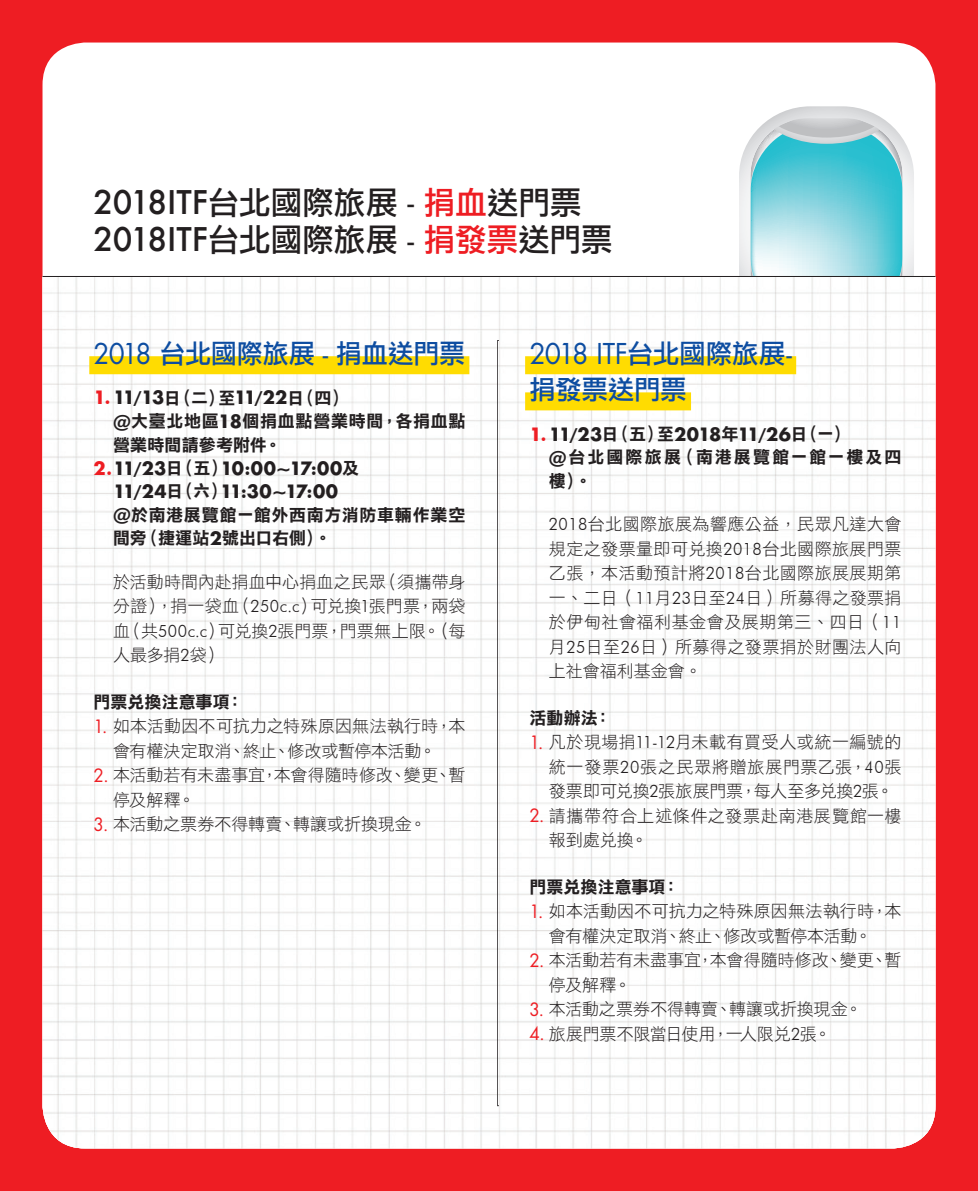
<style>
.page{position:relative;width:978px;height:1191px;background:#ee1d23}
.page>*{position:absolute;margin:0;border:0;box-sizing:border-box;transform-origin:0 0}
.資訊標{font:31.95px "DF Li Hei Std W5";letter-spacing:-.01em;color:#231f20}
.題目{font:27.9px "Futura";letter-spacing:-.03em;color:#0d4da1;scale:.95 1}
.題目-2{font:26.55px "DF Li Hei Std W5";letter-spacing:-.01em;color:#0d4da1}
.地點第一行{font:700 17.85px "Futura";letter-spacing:-.045em;color:#231f20}
.地點第一行-2{font:700 17.85px "Futura";letter-spacing:-.02em;color:#231f20}
.資訊標-2{font:16.95px/24.5px "DF Li Hei Std W3";letter-spacing:.01em;color:#231f20;text-align:justify}
.地點第一行-3{font:16.95px/23.4px "DF Li Hei Std W7";letter-spacing:.04em;color:#231f20}
.資訊標-3{font:16.95px/24.5px "DF Li Hei Std W3";letter-spacing:.03em;color:#231f20}
.資訊標-4{font:16.95px "DF Li Hei Std W7";letter-spacing:-.005em;color:#231f20}
.地點第一行-4{font:16.95px/23.4px "DF Li Hei Std W7";letter-spacing:.115em;color:#231f20}
.資訊標-5{font:16.95px "DF Li Hei Std W3";letter-spacing:-.015em;color:#231f20}
.s1{font-family:"Futura";font-weight:500}
.s2{font-family:"Futura";font-size:33.45px}
.s3{color:#ee1d23}
.s4{font-family:"Futura";font-size:27.9px}
.s5{font-family:"Futura";font-weight:700;font-size:17.85px;color:#ee1d23}
.s6{font-family:"Futura BT";font-weight:700;font-size:17.85px;color:#ee1d23}
.s7{font-family:"Futura";font-weight:700;font-size:17.85px}
.s8{font-family:"Futura BT";font-weight:700;font-size:17.85px}
.s9{font-family:"Futura BT";color:#ee1d23}
.s10{font-family:"Futura BT"}
.s11{font-family:"DF Li Hei Std W7";font-weight:400;font-size:16.95px}
.s12{font-family:"Futura BT";font-weight:300}
.s13{font-family:"Futura";font-size:17.85px;color:#ee1d23}
.s14{font-family:"DF Li Hei Std W5";font-size:26.55px}
</style>
<div class="page">
<div style="left:43px;top:43px;width:892px;height:1105px;background:#fff;border-radius:43px"></div>
<svg style="left:739px;top:106px;width:175px;height:170px;background:#9ad7e0"></svg>
<img style="left:43px;top:277px;width:892px;height:871px">
<hr style="left:43px;top:276px;width:892px;height:1px;background:#231f20">
<div style="left:89px;top:356px;width:380px;height:18px;background:#ffdc01"></div>
<div style="left:525px;top:356px;width:271px;height:18px;background:#ffdc01"></div>
<div style="left:525px;top:392px;width:166px;height:18px;background:#ffdc01"></div>
<svg style="left:497px;top:340px;width:1px;height:766px"></svg>
<p class="資訊標" style="left:94px;top:185px;width:490px"><span class="s1">2018ITF</span>台北國際旅展 <span class="s2">-</span> <span class="s3">捐血</span>送門票</p>
<p class="資訊標" style="left:94px;top:222px;width:521px"><span class="s1">2018ITF</span>台北國際旅展 <span class="s2">-</span> <span class="s3">捐發票</span>送門票</p>
<p class="題目-2" style="left:94px;top:339px;width:373px"><span class="s4">2018</span> 台北國際旅展 <span class="s4">-</span> 捐血送門票</p>
<p class="地點第一行-3" style="left:94px;top:386px;width:254px"><span class="s5">1</span><span class="s6">.</span> <span class="s7">11</span><span class="s8">/</span><span class="s7">13</span>日（二）至<span class="s7">11</span><span class="s8">/</span><span class="s7">22</span>日（四）</p>
<p class="地點第一行-3" style="left:113px;top:409px;width:354px"><span class="s8">@</span>大臺北地區<span class="s7">18</span>個捐血點營業時間，各捐血點營業時間請參考附件。</p>
<p class="地點第一行-2" style="left:94px;top:455px;width:267px"><span class="s3">2</span><span class="s9">.</span> 11<span class="s10">/</span>23<span class="s11">日（五）</span>10<span class="s10">:</span>00<span class="s10">~</span>17<span class="s10">:</span>00<span class="s11">及</span></p>
<p class="地點第一行" style="left:113px;top:479px;width:227px">11<span class="s10">/</span>24<span class="s11">日（六）</span>11<span class="s10">:</span>30<span class="s10">~</span>17<span class="s10">:</span>00</p>
<p class="地點第一行-3" style="left:113px;top:503px;width:354px"><span class="s8">@</span>於南港展覽館一館外西南方消防車輛作業空間旁（捷運站<span class="s7">2</span>號出口右側）。</p>
<p class="資訊標-2" style="left:113px;top:569px;width:354px">於活動時間內赴捐血中心捐血之民眾（須攜帶身分證），捐一袋血（<span class="s12">250c.c</span>）可兌換<span class="s12">1</span>張門票，兩袋血（共<span class="s12">500c.c</span>）可兌換<span class="s12">2</span>張門票，門票無上限。（每人最多捐<span class="s12">2</span>袋）</p>
<p class="資訊標-4" style="left:94px;top:692px;width:151px">門票兌換注意事項：</p>
<p class="資訊標-2" style="left:94px;top:714px;width:374px;text-align:center"><span class="s13">1.</span> 如本活動因不可抗力之特殊原因無法執行時，本會有權決定取消、終止、修改或暫停本活動。</p>
<p class="資訊標-2" style="left:113px;top:762px;width:354px;text-indent:-19px"><span class="s13">2.</span> 本活動若有未盡事宜，本會得隨時修改、變更、暫停及解釋。</p>
<p class="資訊標-2" style="left:94px;top:811px;width:334px"><span class="s13">3.</span> 本活動之票券不得轉賣、轉讓或折換現金。</p>
<p class="題目" style="left:529px;top:334px;width:278px">2018 ITF<span class="s14">台北國際旅展</span>-</p>
<p class="題目-2" style="left:529px;top:375px;width:159px">捐發票送門票</p>
<p class="地點第一行" style="left:529px;top:421px;width:320px"><span class="s3">1</span><span class="s9">.</span> 11<span class="s10">/</span>23<span class="s11">日（五）至</span>2018<span class="s11">年</span>11<span class="s10">/</span>26<span class="s11">日（一）</span></p>
<p class="地點第一行-4" style="left:549px;top:445px;width:354px"><span class="s8">@</span>台北國際旅展（南港展覽館一館一樓及四樓）。</p>
<p class="資訊標-2" style="left:549px;top:512px;width:354px"><span class="s12">2018</span>台北國際旅展為響應公益，民眾凡達大會規定之發票量即可兌換<span class="s12">2018</span>台北國際旅展門票乙張，本活動預計將<span class="s12">2018</span>台北國際旅展展期第一、二日（<span class="s12">11</span>月<span class="s12">23</span>日至<span class="s12">24</span>日）所募得之發票捐於伊甸社會福利基金會及展期第三、四日（<span class="s12">11</span>月<span class="s12">25</span>日至<span class="s12">26</span>日）所募得之發票捐於財團法人向上社會福利基金會。</p>
<p class="資訊標-4" style="left:529px;top:708px;width:84px">活動辦法：</p>
<p class="資訊標-2" style="left:549px;top:730px;width:354px;text-indent:-20px"><span class="s13">1.</span> 凡於現場捐<span class="s12">11-12</span>月未載有買受人或統一編號的統一發票<span class="s12">20</span>張之民眾將贈旅展門票乙張，<span class="s12">40</span>張發票即可兌換<span class="s12">2</span>張旅展門票，每人至多兌換<span class="s12">2</span>張。</p>
<p class="資訊標-3" style="left:549px;top:803px;width:354px;text-indent:-20px"><span class="s13">2.</span> 請攜帶符合上述條件之發票赴南港展覽館一樓報到處兌換。</p>
<p class="資訊標-4" style="left:529px;top:877px;width:151px">門票兌換注意事項：</p>
<p class="資訊標-2" style="left:529px;top:899px;width:374px;text-align:center"><span class="s13">1.</span> 如本活動因不可抗力之特殊原因無法執行時，本會有權決定取消、終止、修改或暫停本活動。</p>
<p class="資訊標-2" style="left:549px;top:947px;width:354px;text-indent:-20px"><span class="s13">2.</span> 本活動若有未盡事宜，本會得隨時修改、變更、暫停及解釋。</p>
<p class="資訊標-2" style="left:529px;top:996px;width:334px"><span class="s13">3.</span> 本活動之票券不得轉賣、轉讓或折換現金。</p>
<p class="資訊標-5" style="left:529px;top:1024px;width:303px"><span class="s13">4.</span> 旅展門票不限當日使用，一人限兌<span class="s12">2</span>張。</p>
</div>
